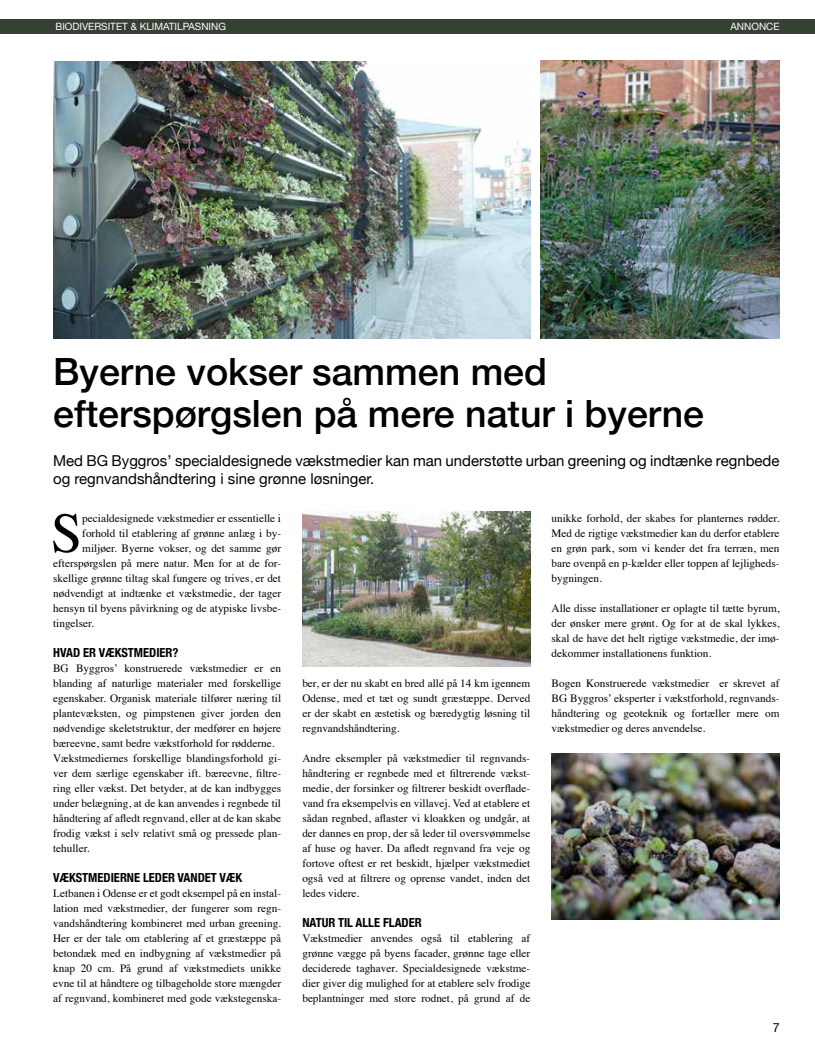
<style>
.page{position:relative;width:815px;height:1053px;background:#fff}
.page>*{position:absolute;margin:0;border:0;box-sizing:border-box;transform-origin:0 0}
.t1{font:56.62px "Times";color:#000}
.t2{font:500 37.5px/41.2px "Helvetica Neue";color:#000}
.t3{font:15px/18.8px "Helvetica Neue";color:#000}
.t4{font:700 condensed 12.5px "Helvetica Neue";color:#000}
.t5{font:12.5px "Helvetica Neue";color:#000}
.t6{font:11.25px/15px "Times";color:#000;text-align:justify}
.t7{font:10px "Helvetica Neue";color:#fff}
</style>
<div class="page">
<div style="left:0;top:19px;width:815px;height:14px;background:#354133"></div>
<img style="left:541px;top:61px;width:239px;height:277px">
<img style="left:552px;top:753px;width:228px;height:166px">
<img style="left:302px;top:511px;width:228px;height:155px">
<img style="left:53px;top:62px;width:477px;height:276px">
<p class="t7" style="left:55px;top:19px;width:172px">BIODIVERSITET &amp; KLIMATILPASNING</p>
<p class="t7" style="left:730px;top:19px;width:51px">ANNONCE</p>
<h2 class="t2" style="left:53px;top:348px;width:652px">Byerne vokser sammen med efterspørgslen på mere natur i byerne</h2>
<h3 class="t3" style="left:53px;top:452px;width:728px">Med BG Byggros’ specialdesignede vækstmedier kan man understøtte urban greening og indtænke regnbede og regnvandshåndtering i sine grønne løsninger.</h3>
<h1 class="t1" style="left:51px;top:480px;width:33px">S</h1>
<p class="t6" style="left:82px;top:509px;width:200px">pecialdesignede vækstmedier er essentielle i</p>
<p class="t6" style="left:82px;top:524px;width:200px">forhold til etablering af grønne anlæg i by-</p>
<p class="t6" style="left:82px;top:539px;width:200px">miljøer. Byerne vokser, og det samme gør</p>
<p class="t6" style="left:53px;top:554px;width:229px">efterspørgslen på mere natur. Men for at de for-</p>
<p class="t6" style="left:53px;top:569px;width:229px">skellige grønne tiltag skal fungere og trives, er det</p>
<p class="t6" style="left:53px;top:584px;width:229px">nødvendigt at indtænke et vækstmedie, der tager</p>
<p class="t6" style="left:53px;top:599px;width:229px">hensyn til byens påvirkning og de atypiske livsbe-</p>
<p class="t6" style="left:53px;top:614px;width:42px">tingelser.</p>
<p class="t4" style="left:53px;top:642px;width:127px">HVAD ER VÆKSTMEDIER?</p>
<p class="t6" style="left:53px;top:659px;width:229px;text-align:left">BG Byggros’ konstruerede vækstmedier er en blanding af naturlige materialer med forskellige egenskaber. Organisk materiale tilfører næring til plantevæksten, og pimpstenen giver jorden den nødvendige skeletstruktur, der medfører en højere bæreevne, samt bedre vækstforhold for rødderne.<br>Vækstmediernes forskellige blandingsforhold gi&shy;ver dem særlige egenskaber ift. bæreevne, filtre&shy;ring eller vækst. Det betyder, at de kan indbygges under belægning, at de kan anvendes i regnbede til håndtering af afledt regnvand, eller at de kan skabe frodig vækst i selv relativt små og pressede plan&shy;tehuller.</p>
<p class="t4" style="left:53px;top:867px;width:191px">VÆKSTMEDIERNE LEDER VANDET VÆK</p>
<p class="t6" style="left:53px;top:884px;width:229px">Letbanen i Odense er et godt eksempel på en instal&shy;lation med vækstmedier, der fungerer som regn&shy;vandshåndtering kombineret med urban greening.<br>Her er der tale om etablering af et græstæppe på betondæk med en indbygning af vækstmedier på knap 20 cm. På grund af vækstmediets unikke evne til at håndtere og tilbageholde store mængder af regnvand, kombineret med gode vækstegenska-</p>
<p class="t6" style="left:302px;top:674px;width:229px">ber, er der nu skabt en bred allé på 14 km igennem Odense, med et tæt og sundt græstæppe. Derved er der skabt en æstetisk og bæredygtig løsning til regnvandshåndtering.</p>
<p class="t6" style="left:302px;top:749px;width:229px">Andre eksempler på vækstmedier til regnvands&shy;håndtering er regnbede med et filtrerende vækst&shy;medie, der forsinker og filtrerer beskidt overflade&shy;vand fra eksempelvis en villavej. Ved at etablere et sådan regnbed, aflaster vi kloakken og undgår, at der dannes en prop, der så leder til oversvømmelse af huse og haver. Da afledt regnvand fra veje og fortove oftest er ret beskidt, hjælper vækstmediet også ved at filtrere og oprense vandet, inden det ledes videre.</p>
<p class="t4" style="left:302px;top:912px;width:121px">NATUR TIL ALLE FLADER</p>
<p class="t6" style="left:302px;top:929px;width:229px">Vækstmedier anvendes også til etablering af grønne vægge på byens facader, grønne tage eller deciderede taghaver. Specialdesignede vækstme&shy;dier giver dig mulighed for at etablere selv frodige beplantninger med store rodnet, på grund af de</p>
<p class="t6" style="left:552px;top:509px;width:229px">unikke forhold, der skabes for planternes rødder.<br>Med de rigtige vækstmedier kan du derfor etablere en grøn park, som vi kender det fra terræn, men bare ovenpå en p-kælder eller toppen af lejligheds&shy;bygningen.</p>
<p class="t6" style="left:552px;top:599px;width:229px">Alle disse installationer er oplagte til tætte byrum, der ønsker mere grønt. Og for at de skal lykkes, skal de have det helt rigtige vækstmedie, der imø&shy;dekommer installationens funktion.</p>
<p class="t6" style="left:552px;top:674px;width:229px">Bogen Konstruerede vækstmedier er skrevet af BG Byggros’ eksperter i vækstforhold, regnvands&shy;håndtering og geoteknik og fortæller mere om vækstmedier og deres anvendelse.</p>
<p class="t5" style="left:773px;top:1018px;width:8px">7</p>
</div>
